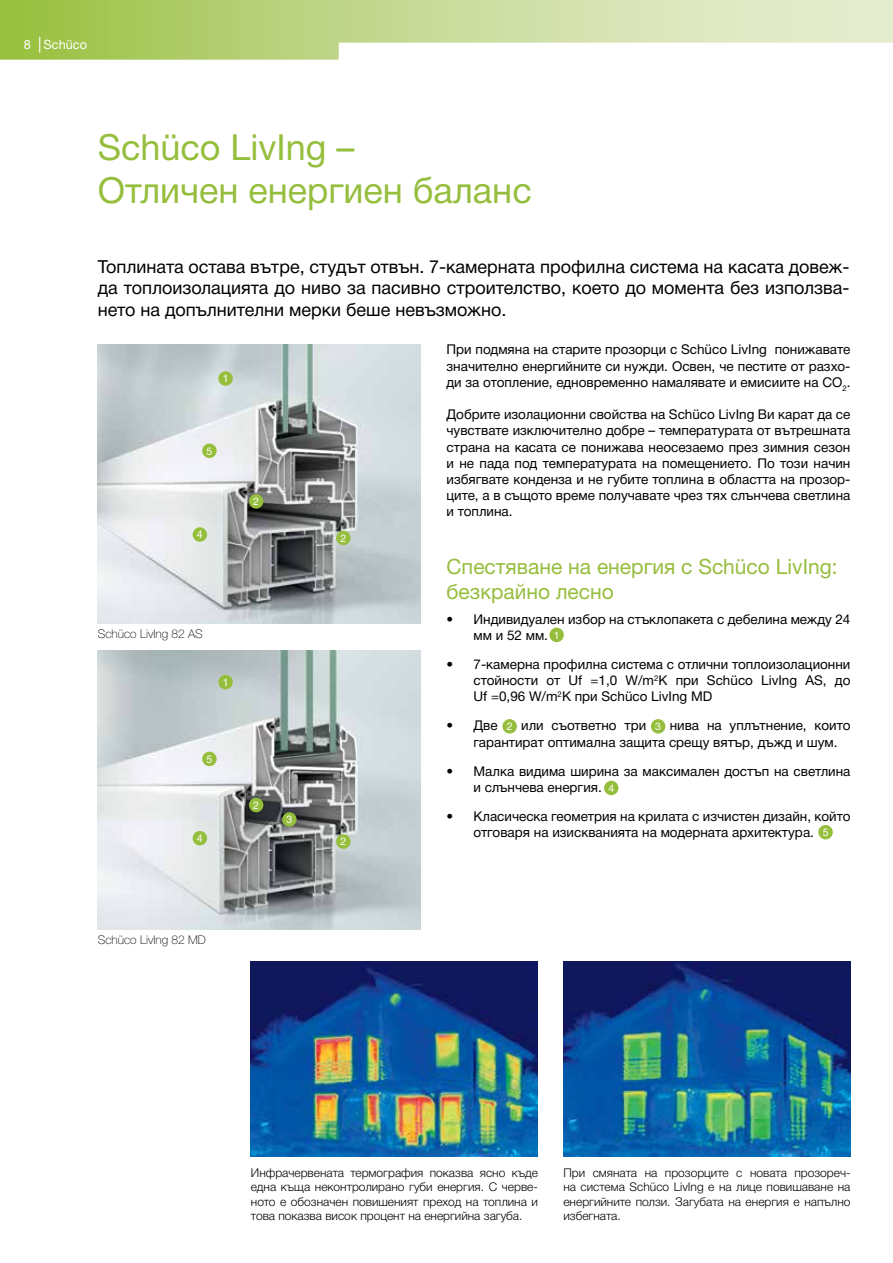
<style>
.page{position:relative;width:893px;height:1263px;background:#fff}
.page>*{position:absolute;margin:0;border:0;box-sizing:border-box;transform-origin:0 0}
.t1{font:36px "Helvetica Neue Cyr";color:#96be3d}
.t2{font:36px "Helvetica Neue LTW1 G";color:#96be3d}
.t3{font:21px/25.2px "Helvetica Neue LTW1 G";color:#96be3d}
.t4{font:18px/21.6px "Helvetica Neue Cyr";color:#000;text-align:justify}
.t5{font:13.5px/16.2px "Helvetica Neue Cyr";color:#000}
.t6{font:12.75px "Helvetica Neue LTW1 G";color:#fff}
.t7{font:300 12px/14.4px "Helvetica Neue Cyr";color:#000;text-align:justify}
.t8{font:100 12px "Helvetica Neue LTW1 G";color:#000}
.t9{font:10.5px "Helvetica Neue Cyr";color:#fff}
.s1{font-family:"Helvetica Neue Cyr"}
.s2{font-family:"Helvetica Neue LTW1 G"}
</style>
<div class="page">
<svg style="left:0;top:0;width:893px;height:60px"></svg>
<svg style="left:39px;top:37px;width:1px;height:16px"></svg>
<img style="left:98px;top:345px;width:323px;height:279px">
<img style="left:98px;top:650px;width:323px;height:279px">
<img style="left:251px;top:961px;width:287px;height:196px">
<img style="left:563px;top:961px;width:287px;height:196px">
<div style="left:218px;top:371px;width:15px;height:15px;background:#96be3d;border-radius:50%"></div>
<div style="left:549px;top:628px;width:15px;height:14px;background:#96be3d;border-radius:50%"></div>
<div style="left:604px;top:781px;width:14px;height:14px;background:#96be3d;border-radius:50%"></div>
<div style="left:818px;top:825px;width:15px;height:14px;background:#96be3d;border-radius:50%"></div>
<div style="left:218px;top:675px;width:15px;height:14px;background:#96be3d;border-radius:50%"></div>
<div style="left:502px;top:719px;width:15px;height:14px;background:#96be3d;border-radius:50%"></div>
<div style="left:651px;top:719px;width:14px;height:14px;background:#96be3d;border-radius:50%"></div>
<div style="left:202px;top:443px;width:15px;height:15px;background:#96be3d;border-radius:50%"></div>
<div style="left:202px;top:752px;width:15px;height:14px;background:#96be3d;border-radius:50%"></div>
<div style="left:249px;top:494px;width:14px;height:15px;background:#96be3d;border-radius:50%"></div>
<div style="left:249px;top:798px;width:14px;height:14px;background:#96be3d;border-radius:50%"></div>
<div style="left:282px;top:812px;width:15px;height:15px;background:#96be3d;border-radius:50%"></div>
<div style="left:336px;top:531px;width:15px;height:14px;background:#96be3d;border-radius:50%"></div>
<div style="left:336px;top:834px;width:15px;height:15px;background:#96be3d;border-radius:50%"></div>
<div style="left:193px;top:527px;width:14px;height:15px;background:#96be3d;border-radius:50%"></div>
<div style="left:193px;top:831px;width:14px;height:14px;background:#96be3d;border-radius:50%"></div>
<p class="t6" style="left:24px;top:37px;width:65px">8 Schüco</p>
<h1 class="t2" style="left:98px;top:125px;width:258px">Schüco LivIng <span class="s1">–</span></h1>
<h1 class="t1" style="left:98px;top:170px;width:435px">Отличен енергиен баланс</h1>
<h3 class="t4" style="left:98px;top:256px;width:753px">Топлината остава вътре, студът отвън. 7-камерната профилна система на касата довеж&shy;да топлоизолацията до ниво за пасивно строителство, което до момента без използва&shy;нето на допълнителни мерки беше невъзможно.</h3>
<p class="t5" style="left:446px;top:342px;width:405px;text-align:justify">При подмяна на старите прозорци с <span class="s2">Schüco LivIng</span> понижавате значително енергийните си нужди. Освен, че пестите от разхо&shy;ди за отопление, едновременно намалявате и емисиите на CO<sub>2</sub>.</p>
<p class="t5" style="left:446px;top:406px;width:405px;text-align:justify">Добрите изолационни свойства на <span class="s2">Schüco LivIng</span> Ви карат да се чувствате изключително добре – температурата от вътрешната страна на касата се понижава неосезаемо през зимния сезон и не пада под температурата на помещението. По този начин избягвате конденза и не губите топлина в областта на прозор&shy;ците, а в същото време получавате чрез тях слънчева светлина и топлина.</p>
<p class="t9" style="left:223px;top:373px;width:7px">1</p>
<p class="t9" style="left:206px;top:445px;width:7px">5</p>
<p class="t9" style="left:253px;top:496px;width:7px">2</p>
<p class="t9" style="left:197px;top:529px;width:7px">4</p>
<p class="t9" style="left:340px;top:532px;width:7px">2</p>
<p class="t8" style="left:98px;top:627px;width:107px">Schüco LivIng 82 AS</p>
<p class="t9" style="left:223px;top:676px;width:7px">1</p>
<p class="t9" style="left:206px;top:753px;width:7px">5</p>
<p class="t9" style="left:197px;top:832px;width:7px">4</p>
<p class="t9" style="left:253px;top:799px;width:7px">2</p>
<p class="t9" style="left:286px;top:814px;width:7px">3</p>
<p class="t9" style="left:340px;top:836px;width:7px">2</p>
<h2 class="t3" style="left:446px;top:554px;width:393px">Спестяване на енергия с Schüco LivIng: безкрайно лесно</h2>
<p class="t5" style="left:473px;top:611px;width:378px;text-indent:-27px">• Индивидуален избор на стъклопакета с дебелина между 24 мм и 52 мм.</p>
<p class="t5" style="left:473px;top:656px;width:378px;text-align:justify;text-indent:-27px">• 7-камерна профилна система с отлични топлоизолационни стойности от Uf =1,0 W/m<sup>2</sup>K при <span class="s2">Schüco</span> LivIng AS, до Uf =0,96 W/m<sup>2</sup>K при <span class="s2">Schüco</span> LivIng MD</p>
<p class="t5" style="left:446px;top:718px;width:53px">• Две</p>
<p class="t5" style="left:521px;top:718px;width:126px">или съответно три</p>
<p class="t9" style="left:554px;top:629px;width:7px">1</p>
<p class="t9" style="left:507px;top:721px;width:7px">2</p>
<p class="t9" style="left:655px;top:721px;width:7px">3</p>
<p class="t5" style="left:473px;top:718px;width:378px;text-indent:196px">нива на уплътнение, които гарантират оптимална защита срещу вятър, дъжд и шум.</p>
<p class="t5" style="left:473px;top:763px;width:378px;text-indent:-27px">• Малка видима ширина за максимален достъп на светлина и слънчева енергия.</p>
<p class="t5" style="left:473px;top:808px;width:378px;text-indent:-27px">• Класическа геометрия на крилата с изчистен дизайн, който отговаря на изискванията на модерната архитектура.</p>
<p class="t9" style="left:608px;top:782px;width:7px">4</p>
<p class="t9" style="left:823px;top:826px;width:7px">5</p>
<p class="t8" style="left:98px;top:932px;width:110px">Schüco LivIng 82 MD</p>
<p class="t7" style="left:251px;top:1165px;width:289px">Инфрачервената термография показва ясно къде една къща неконтролирано губи енергия. С черве&shy;ното е обозначен повишеният преход на топлина и това показва висок процент на енергийна загуба.</p>
<p class="t7" style="left:563px;top:1165px;width:289px">При смяната на прозорците с новата прозореч&shy;на система <span class="s2">Schüco</span> LivIng е на лице повишаване на енергийните ползи. Загубата на енергия е напълно избегната.</p>
</div>
